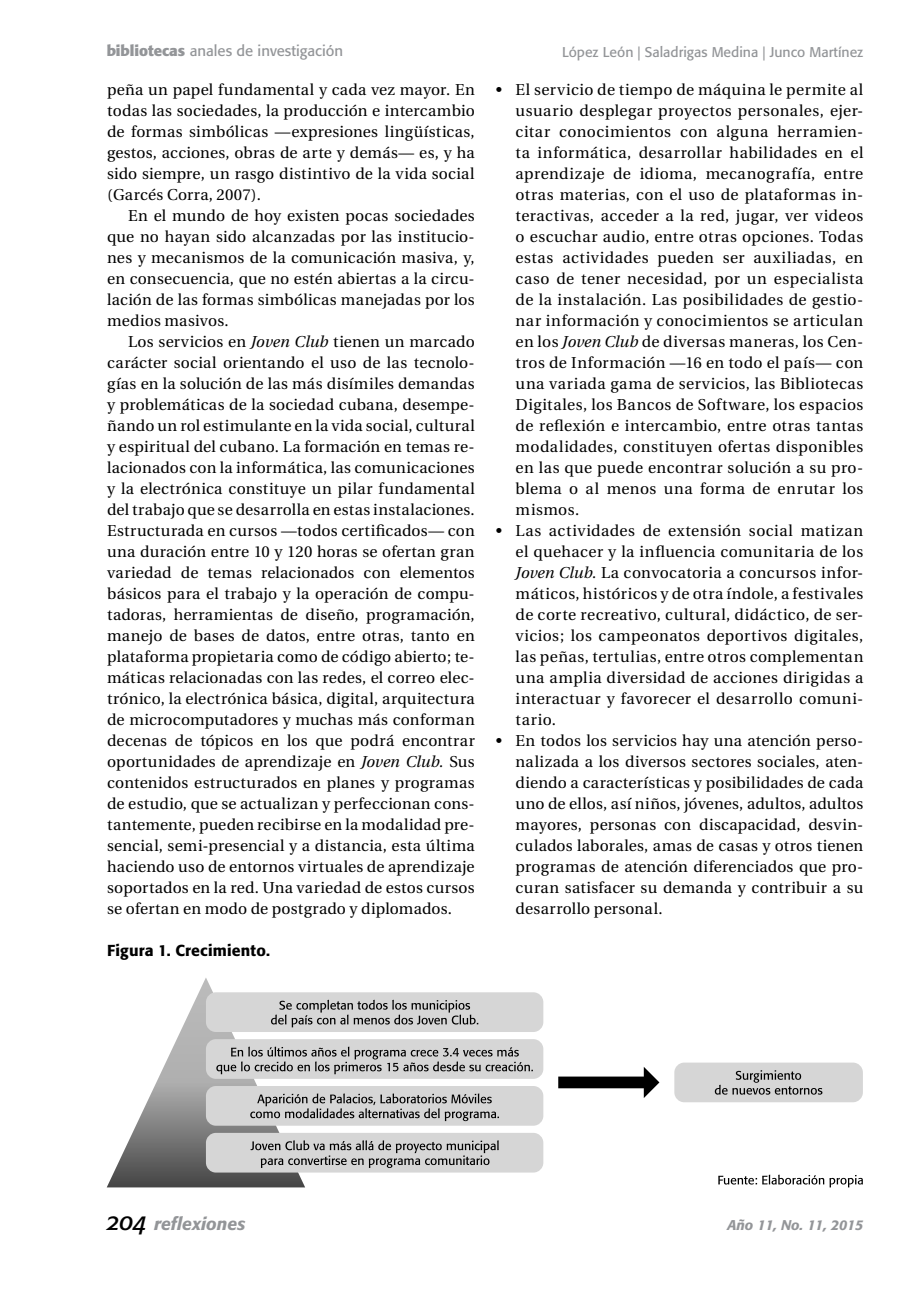
<style>
.page{position:relative;width:913px;height:1290px;background:#fff}
.page>*{position:absolute;margin:0;border:0;box-sizing:border-box;transform-origin:0 0}
.t1{font:italic 500 17.5px "Formata";color:#939598}
.t2{font:15.75px/21px "Utopia";letter-spacing:.02em;color:#000;text-align:justify}
.t3{font:500 15.75px "Formata";letter-spacing:.01em;color:#000}
.t4{font:14.88px "Formata";color:#939598}
.t5{font:14px "Formata";color:#939598}
.t6{font:italic 500 14px "Formata";color:#939598}
.s1{font-weight:700}
.s2{font-style:italic}
</style>
<div class="page">
<div style="left:206px;top:1133px;width:337px;height:39px;background:#d6d6d6;border-radius:10px"></div>
<div style="left:206px;top:1086px;width:337px;height:40px;background:#d6d6d6;border-radius:10px"></div>
<div style="left:206px;top:1039px;width:337px;height:40px;background:#d6d6d6;border-radius:10px"></div>
<div style="left:206px;top:992px;width:337px;height:40px;background:#d6d6d6;border-radius:10px"></div>
<svg style="left:107px;top:978px;width:426px;height:209px"></svg>
<div style="left:674px;top:1062px;width:189px;height:40px;background:#d6d6d6;border-radius:10px"></div>
<svg style="left:715px;top:1070px;width:107px;height:24px"></svg>
<svg style="left:558px;top:1067px;width:101px;height:31px"></svg>
<svg style="left:718px;top:1174px;width:145px;height:13px"></svg>
<p class="t4" style="left:107px;top:42px;width:238px"><span class="s1">bibliotecas</span> anales de investigación</p>
<p class="t5" style="left:562px;top:43px;width:303px">López León | Saladrigas Medina | Junco Martínez</p>
<p class="t2" style="left:107px;top:80px;width:369px">peña un papel fundamental y cada vez mayor. En todas las sociedades, la producción e intercambio de formas simbólicas —expresiones lingüísticas, gestos, acciones, obras de arte y demás— es, y ha sido siempre, un rasgo distintivo de la vida social (Garcés Corra, 2007).</p>
<p class="t2" style="left:107px;top:206px;width:369px;text-indent:21px">En el mundo de hoy existen pocas sociedades que no hayan sido alcanzadas por las institucio&shy;nes y mecanismos de la comunicación masiva, y, en consecuencia, que no estén abiertas a la circu&shy;lación de las formas simbólicas manejadas por los medios masivos.</p>
<p class="t2" style="left:107px;top:332px;width:369px;text-indent:21px">Los servicios en <span class="s2">Joven Club</span> tienen un marcado carácter social orientando el uso de las tecnolo&shy;gías en la solución de las más disímiles demandas y problemáticas de la sociedad cubana, desempe&shy;ñando un rol estimulante en la vida social, cultural y espiritual del cubano. La formación en temas re&shy;lacionados con la informática, las comunicaciones y la electrónica constituye un pilar fundamental del trabajo que se desarrolla en estas instalaciones.<br>Estructurada en cursos —todos certificados— con una duración entre 10 y 120 horas se ofertan gran variedad de temas relacionados con elementos básicos para el trabajo y la operación de compu&shy;tadoras, herramientas de diseño, programación, manejo de bases de datos, entre otras, tanto en plataforma propietaria como de código abierto; te&shy;máticas relacionadas con las redes, el correo elec&shy;trónico, la electrónica básica, digital, arquitectura de microcomputadores y muchas más conforman decenas de tópicos en los que podrá encontrar oportunidades de aprendizaje en <span class="s2">Joven Club.</span> Sus contenidos estructurados en planes y programas de estudio, que se actualizan y perfeccionan cons&shy;tantemente, pueden recibirse en la modalidad pre&shy;sencial, semi-presencial y a distancia, esta última haciendo uso de entornos virtuales de aprendizaje soportados en la red. Una variedad de estos cursos se ofertan en modo de postgrado y diplomados.</p>
<p class="t2" style="left:515px;top:80px;width:349px;text-indent:-20px">• El servicio de tiempo de máquina le permite al usuario desplegar proyectos personales, ejer&shy;citar conocimientos con alguna herramien&shy;ta informática, desarrollar habilidades en el aprendizaje de idioma, mecanografía, entre otras materias, con el uso de plataformas in&shy;teractivas, acceder a la red, jugar, ver videos o escuchar audio, entre otras opciones. Todas estas actividades pueden ser auxiliadas, en caso de tener necesidad, por un especialista de la instalación. Las posibilidades de gestio&shy;nar información y conocimientos se articulan en los <span class="s2">Joven Club</span> de diversas maneras, los Cen&shy;tros de Información —16 en todo el país— con una variada gama de servicios, las Bibliotecas Digitales, los Bancos de Software, los espacios de reflexión e intercambio, entre otras tantas modalidades, constituyen ofertas disponibles en las que puede encontrar solución a su pro&shy;blema o al menos una forma de enrutar los mismos.</p>
<p class="t2" style="left:515px;top:521px;width:349px;text-indent:-20px">• Las actividades de extensión social matizan el quehacer y la influencia comunitaria de los <span class="s2">Joven Club.</span> La convocatoria a concursos infor&shy;máticos, históricos y de otra índole, a festivales de corte recreativo, cultural, didáctico, de ser&shy;vicios; los campeonatos deportivos digitales, las peñas, tertulias, entre otros complementan una amplia diversidad de acciones dirigidas a interactuar y favorecer el desarrollo comuni&shy;tario.</p>
<p class="t2" style="left:515px;top:731px;width:349px;text-indent:-20px">• En todos los servicios hay una atención perso&shy;nalizada a los diversos sectores sociales, aten&shy;diendo a características y posibilidades de cada uno de ellos, así niños, jóvenes, adultos, adultos mayores, personas con discapacidad, desvin&shy;culados laborales, amas de casas y otros tienen programas de atención diferenciados que pro&shy;curan satisfacer su demanda y contribuir a su desarrollo personal.</p>
<p class="t3" style="left:107px;top:941px;width:164px">Figura 1. Crecimiento.</p>
<p class="t1" style="left:154px;top:1213px;width:93px">reflexiones</p>
<p class="t6" style="left:727px;top:1216px;width:137px">Año 11, No. 11, 2015</p>
</div>
